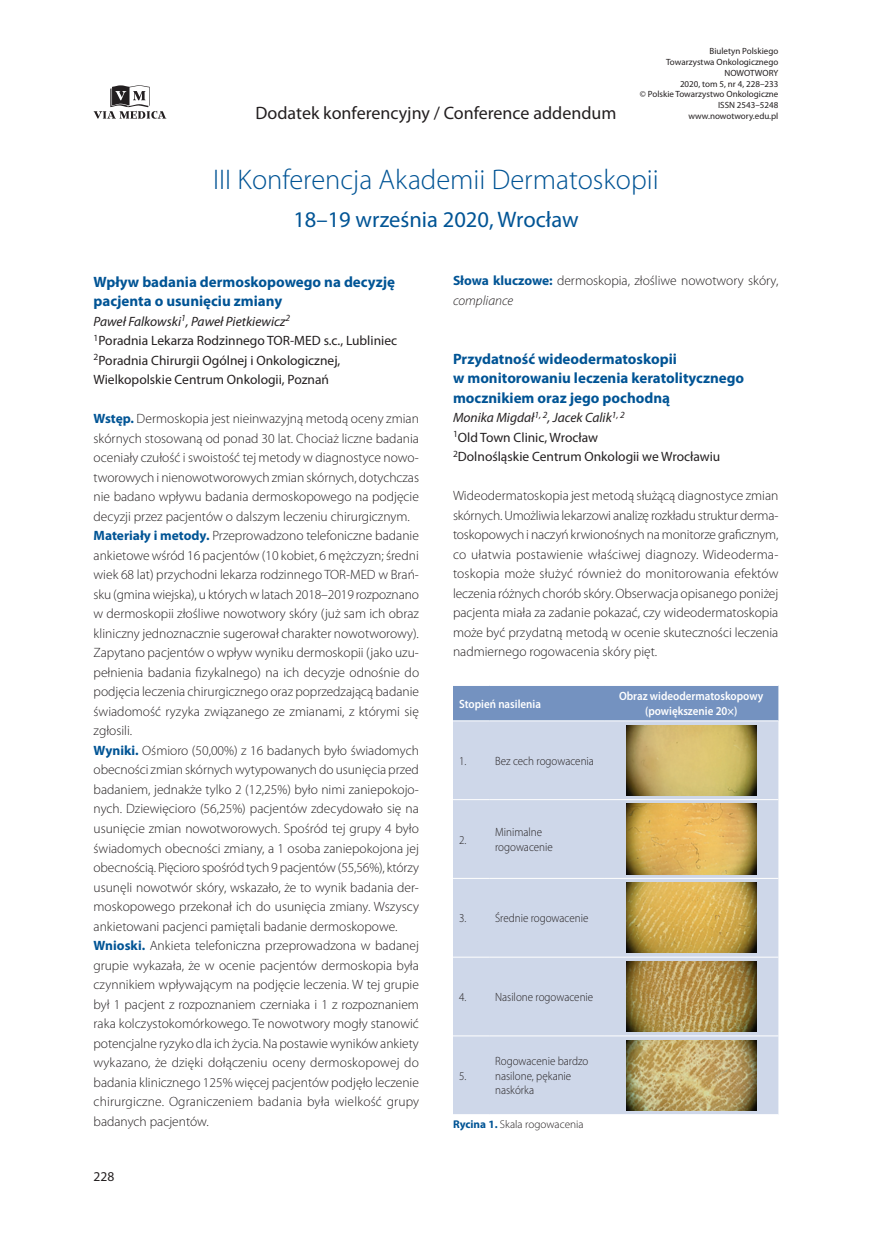
<style>
.page{position:relative;width:872px;height:1234px;background:#fff}
.page>*{position:absolute;margin:0;border:0;box-sizing:border-box;transform-origin:0 0}
._01_-_Tytuł_artykułu{font:300 28.5px "Myriad Pro";color:#005495}
._01_-_Tytuł_artykułu-2{font:22.5px "Myriad Pro";color:#005495}
.t1{font:18px "Myriad Pro";color:#231f20}
._07JC_-_Srodtytul_1{font:700 15px/19.5px "Myriad Pro";color:#005495}
._08JC_-_Tekst_bez_wc{font:300 13.5px/19.5px "Myriad Pro";color:#231f20;text-align:justify}
._07JC_-_Śródtytuł_3{font:13.5px/19.5px "Myriad Pro";color:#231f20}
._07JC_-_Śródtytuł_2{font:italic 13.5px "Myriad Pro";color:#231f20}
._24_-_Tabela_-_tekst{font:300 12px/14.4px "Myriad Pro";color:#231f20;scale:.92 1}
._23_-_Tabela_-_nagłó{font:600 12px/14.4px "Myriad Pro";color:#fff;text-align:center;scale:.92 1}
._21_-_Rycina_-_podpi{font:300 11.25px "Myriad Pro";color:#231f20}
.t2{font:9px/10.8px "Myriad Pro";color:#231f20;text-align:right}
.s1{font-weight:700;color:#005495}
.s2{font-style:italic}
</style>
<div class="page">
<svg style="left:94px;top:85px;width:72px;height:34px"></svg>
<div style="left:453px;top:686px;width:325px;height:34px;background:#7492c0"></div>
<div style="left:453px;top:721px;width:325px;height:392px;background:#ced7e9"></div>
<hr style="left:453px;top:799px;width:36px;height:1px;background:#fff">
<hr style="left:489px;top:799px;width:115px;height:1px;background:#fff">
<hr style="left:604px;top:799px;width:174px;height:1px;background:#fff">
<hr style="left:453px;top:877px;width:36px;height:1px;background:#fff">
<hr style="left:489px;top:877px;width:115px;height:1px;background:#fff">
<hr style="left:604px;top:877px;width:174px;height:1px;background:#fff">
<hr style="left:453px;top:956px;width:36px;height:1px;background:#fff">
<hr style="left:489px;top:956px;width:115px;height:1px;background:#fff">
<hr style="left:604px;top:956px;width:174px;height:1px;background:#fff">
<hr style="left:453px;top:1035px;width:36px;height:1px;background:#fff">
<hr style="left:489px;top:1035px;width:115px;height:1px;background:#fff">
<hr style="left:604px;top:1035px;width:174px;height:1px;background:#fff">
<div style="left:459px;top:698px;width:139px;height:12px;background:#7492c0"></div>
<div style="left:610px;top:691px;width:162px;height:26px;background:#7492c0"></div>
<img style="left:626px;top:725px;width:130px;height:70px">
<img style="left:626px;top:803px;width:130px;height:70px">
<img style="left:626px;top:882px;width:130px;height:70px">
<img style="left:626px;top:961px;width:130px;height:70px">
<img style="left:626px;top:1039px;width:130px;height:71px">
<h3 class="t1" style="left:255px;top:102px;width:362px">Dodatek konferencyjny / Conference addendum</h3>
<p class="t2" style="left:640px;top:45px;width:140px">Biuletyn Polskiego<br>Towarzystwa Onkologicznego<br>NOWOTWORY<br>2020, tom 5, nr 4, 228–233<br>© Polskie Towarzystwo Onkologiczne<br>ISSN 2543–5248 www.nowotwory.edu.pl</p>
<p class="_01_-_Tytuł_artykułu" style="left:213px;top:162px;width:447px">III Konferencja Akademii Dermatoskopii</p>
<p class="_01_-_Tytuł_artykułu-2" style="left:293px;top:205px;width:287px">18–19 września 2020, Wrocław</p>
<p class="_07JC_-_Srodtytul_1" style="left:94px;top:271px;width:303px">Wpływ badania dermoskopowego na decyzję pacjenta o usunięciu zmiany</p>
<p class="_07JC_-_Śródtytuł_2" style="left:94px;top:312px;width:198px">Paweł Falkowski<sup>1</sup>, Paweł Pietkiewicz<sup>2</sup></p>
<p class="_07JC_-_Śródtytuł_3" style="left:94px;top:330px;width:305px"><sup>1</sup>Poradnia Lekarza Rodzinnego TOR-MED s.c., Lubliniec<br><sup>2</sup>Poradnia Chirurgii Ogólnej i Onkologicznej,<br>Wielkopolskie Centrum Onkologii, Poznań</p>
<p class="_08JC_-_Tekst_bez_wc" style="left:94px;top:408px;width:327px"><span class="s1">Wstęp.</span> Dermoskopia jest nieinwazyjną metodą oceny zmian skórnych stosowaną od ponad 30 lat. Chociaż liczne badania oceniały czułość i swoistość tej metody w diagnostyce nowo&shy;tworowych i nienowotworowych zmian skórnych, dotychczas nie badano wpływu badania dermoskopowego na podjęcie decyzji przez pacjentów o dalszym leczeniu chirurgicznym.</p>
<p class="_08JC_-_Tekst_bez_wc" style="left:94px;top:525px;width:327px"><span class="s1">Materiały i metody.</span> Przeprowadzono telefoniczne badanie ankietowe wśród 16 pacjentów (10 kobiet, 6 mężczyzn; średni wiek 68 lat) przychodni lekarza rodzinnego TOR-MED w Brań&shy;sku (gmina wiejska), u których w latach 2018–2019 rozpoznano w dermoskopii złośliwe nowotwory skóry (już sam ich obraz kliniczny jednoznacznie sugerował charakter nowotworowy).<br>Zapytano pacjentów o wpływ wyniku dermoskopii (jako uzu&shy;pełnienia badania fizykalnego) na ich decyzje odnośnie do podjęcia leczenia chirurgicznego oraz poprzedzającą badanie świadomość ryzyka związanego ze zmianami, z którymi się zgłosili.</p>
<p class="_08JC_-_Tekst_bez_wc" style="left:94px;top:740px;width:327px"><span class="s1">Wyniki.</span> Ośmioro (50,00%) z 16 badanych było świadomych obecności zmian skórnych wytypowanych do usunięcia przed badaniem, jednakże tylko 2 (12,25%) było nimi zaniepokojo&shy;nych. Dziewięcioro (56,25%) pacjentów zdecydowało się na usunięcie zmian nowotworowych. Spośród tej grupy 4 było świadomych obecności zmiany, a 1 osoba zaniepokojona jej obecnością. Pięcioro spośród tych 9 pacjentów (55,56%), którzy usunęli nowotwór skóry, wskazało, że to wynik badania der&shy;moskopowego przekonał ich do usunięcia zmiany. Wszyscy ankietowani pacjenci pamiętali badanie dermoskopowe.</p>
<p class="_08JC_-_Tekst_bez_wc" style="left:94px;top:935px;width:327px"><span class="s1">Wnioski.</span> Ankieta telefoniczna przeprowadzona w badanej grupie wykazała, że w ocenie pacjentów dermoskopia była czynnikiem wpływającym na podjęcie leczenia. W tej grupie był 1 pacjent z rozpoznaniem czerniaka i 1 z rozpoznaniem raka kolczystokomórkowego. Te nowotwory mogły stanowić potencjalne ryzyko dla ich życia. Na postawie wyników ankiety wykazano, że dzięki dołączeniu oceny dermoskopowej do badania klinicznego 125% więcej pacjentów podjęło leczenie chirurgiczne. Ograniczeniem badania była wielkość grupy badanych pacjentów.</p>
<p class="_07JC_-_Śródtytuł_3" style="left:94px;top:1166px;width:22px">228</p>
<p class="_08JC_-_Tekst_bez_wc" style="left:453px;top:271px;width:327px"><span class="s1">Słowa kluczowe:</span> dermoskopia, złośliwe nowotwory skóry, <span class="s2">compliance</span></p>
<p class="_07JC_-_Srodtytul_1" style="left:453px;top:348px;width:293px">Przydatność wideodermatoskopii<br>w monitorowaniu leczenia keratolitycznego mocznikiem oraz jego pochodną</p>
<p class="_07JC_-_Śródtytuł_2" style="left:453px;top:409px;width:173px">Monika Migdał<sup>1,</sup> <sup>2</sup>, Jacek Calik<sup>1,</sup> <sup>2</sup></p>
<p class="_07JC_-_Śródtytuł_3" style="left:453px;top:427px;width:269px"><sup>1</sup>Old Town Clinic, Wrocław<br><sup>2</sup>Dolnośląskie Centrum Onkologii we Wrocławiu</p>
<p class="_08JC_-_Tekst_bez_wc" style="left:453px;top:485px;width:327px">Wideodermatoskopia jest metodą służącą diagnostyce zmian skórnych. Umożliwia lekarzowi analizę rozkładu struktur derma&shy;toskopowych i naczyń krwionośnych na monitorze graficznym, co ułatwia postawienie właściwej diagnozy. Wideoderma&shy;toskopia może służyć również do monitorowania efektów leczenia różnych chorób skóry. Obserwacja opisanego poniżej pacjenta miała za zadanie pokazać, czy wideodermatoskopia może być przydatną metodą w ocenie skuteczności leczenia nadmiernego rogowacenia skóry pięt.</p>
<p class="_23_-_Tabela_-_nagłó" style="left:459px;top:696px;width:91px">Stopień nasilenia</p>
<p class="_23_-_Tabela_-_nagłó" style="left:619px;top:688px;width:158px">Obraz wideodermatoskopowy (powiększenie 20×)</p>
<p class="_24_-_Tabela_-_tekst" style="left:459px;top:753px;width:9px">1.</p>
<p class="_24_-_Tabela_-_tekst" style="left:495px;top:753px;width:109px">Bez cech rogowacenia</p>
<p class="_24_-_Tabela_-_tekst" style="left:459px;top:832px;width:9px">2.</p>
<p class="_24_-_Tabela_-_tekst" style="left:495px;top:824px;width:64px">Minimalne rogowacenie</p>
<p class="_24_-_Tabela_-_tekst" style="left:459px;top:910px;width:9px">3.</p>
<p class="_24_-_Tabela_-_tekst" style="left:495px;top:910px;width:103px">Średnie rogowacenie</p>
<p class="_24_-_Tabela_-_tekst" style="left:459px;top:989px;width:9px">4.</p>
<p class="_24_-_Tabela_-_tekst" style="left:495px;top:989px;width:108px">Nasilone rogowacenie</p>
<p class="_24_-_Tabela_-_tekst" style="left:495px;top:1053px;width:103px">Rogowacenie bardzo nasilone, pękanie naskórka</p>
<p class="_21_-_Rycina_-_podpi" style="left:453px;top:1116px;width:132px"><span class="s1">Rycina 1.</span> Skala rogowacenia</p>
<p class="_24_-_Tabela_-_tekst" style="left:459px;top:1068px;width:9px">5.</p>
</div>
